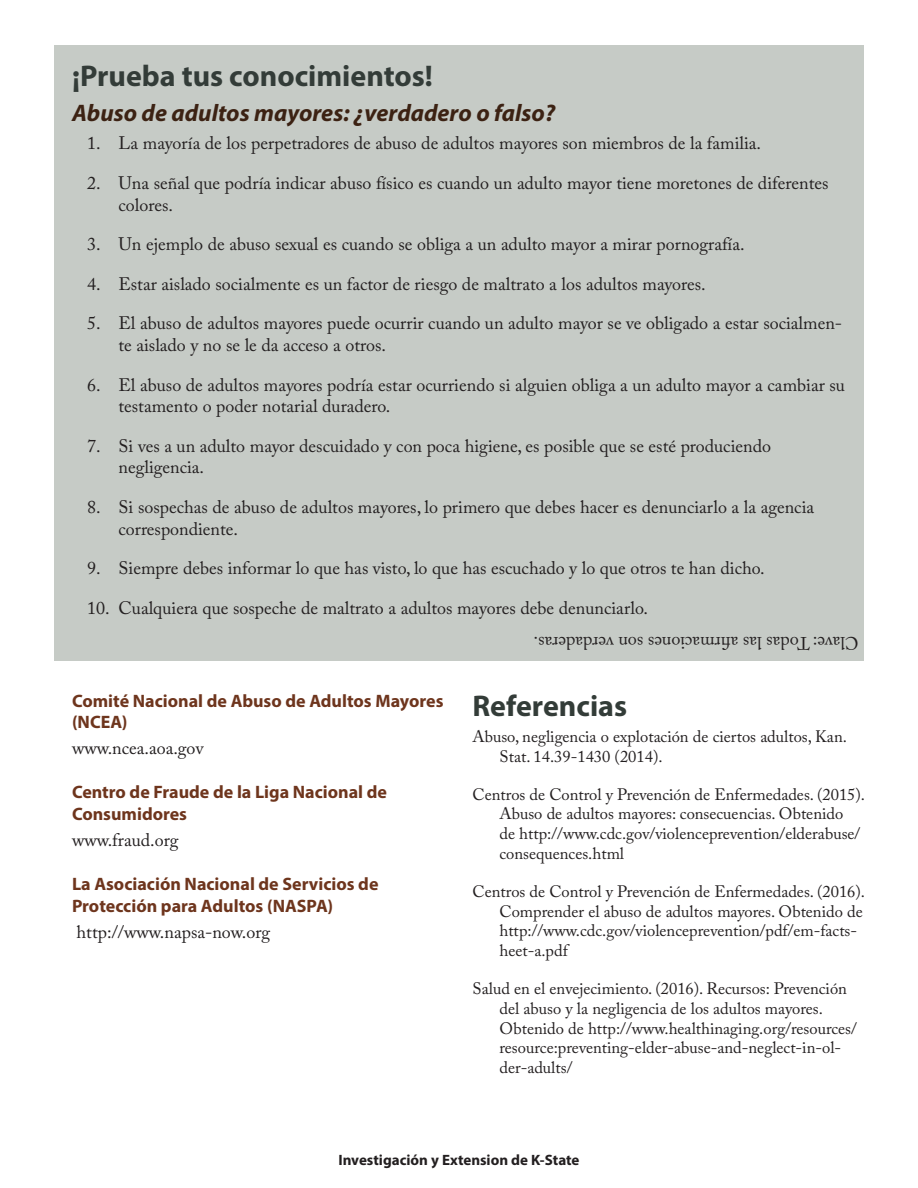
<style>
.page{position:relative;width:918px;height:1188px;background:#fff}
.page>*{position:absolute;margin:0;border:0;box-sizing:border-box;transform-origin:0 0}
.Header_1{font:700 30px "Myriad Pro";color:#333c38}
.Header_2{font:italic 700 24px "Myriad Pro";color:#3c2213}
.Body_text{font:18px/21.6px "Adobe Caslon Pro";color:#231f20}
.OrgName{font:700 18px/21.6px "Myriad Pro";color:#6e351d}
.References{font:16.5px/19.8px "Adobe Caslon Pro";color:#231f20}
.t1{font:700 15px "Myriad Pro";color:#231f20}
</style>
<div class="page">
<div style="left:54px;top:45px;width:810px;height:616px;background:#c6cbc6"></div>
<p class="Header_1" style="left:72px;top:56px;width:362px">¡Prueba tus conocimientos!</p>
<p class="Header_2" style="left:72px;top:97px;width:485px">Abuso de adultos mayores: ¿verdadero o falso?</p>
<p class="Body_text" style="left:87px;top:132px;width:676px">1. La mayoría de los perpetradores de abuso de adultos mayores son miembros de la familia.</p>
<p class="Body_text" style="left:118px;top:172px;width:712px;text-indent:-32px">2. Una señal que podría indicar abuso físico es cuando un adulto mayor tiene moretones de diferentes colores.</p>
<p class="Body_text" style="left:87px;top:233px;width:659px">3. Un ejemplo de abuso sexual es cuando se obliga a un adulto mayor a mirar pornografía.</p>
<p class="Body_text" style="left:87px;top:273px;width:620px">4. Estar aislado socialmente es un factor de riesgo de maltrato a los adultos mayores.</p>
<p class="Body_text" style="left:118px;top:312px;width:725px;text-indent:-32px">5. El abuso de adultos mayores puede ocurrir cuando un adulto mayor se ve obligado a estar socialmen&shy;te aislado y no se le da acceso a otros.</p>
<p class="Body_text" style="left:118px;top:374px;width:728px;text-indent:-32px">6. El abuso de adultos mayores podría estar ocurriendo si alguien obliga a un adulto mayor a cambiar su testamento o poder notarial duradero.</p>
<p class="Body_text" style="left:118px;top:435px;width:654px;text-indent:-32px">7. Si ves a un adulto mayor descuidado y con poca higiene, es posible que se esté produciendo negligencia.</p>
<p class="Body_text" style="left:118px;top:496px;width:697px;text-indent:-32px">8. Si sospechas de abuso de adultos mayores, lo primero que debes hacer es denunciarlo a la agencia correspondiente.</p>
<p class="Body_text" style="left:87px;top:557px;width:679px">9. Siempre debes informar lo que has visto, lo que has escuchado y lo que otros te han dicho.</p>
<p class="Body_text" style="left:87px;top:597px;width:563px">10. Cualquiera que sospeche de maltrato a adultos mayores debe denunciarlo.</p>
<p class="Body_text" style="left:859px;top:654px;width:326px;rotate:-180deg">Clave: Todas las afirmaciones son verdaderas.</p>
<p class="OrgName" style="left:72px;top:689px;width:373px">Comité Nacional de Abuso de Adultos Mayores (NCEA)</p>
<p class="Body_text" style="left:72px;top:737px;width:133px">www.ncea.aoa.gov</p>
<p class="OrgName" style="left:72px;top:781px;width:317px">Centro de Fraude de la Liga Nacional de<br>Consumidores</p>
<p class="Body_text" style="left:72px;top:829px;width:108px">www.fraud.org</p>
<p class="OrgName" style="left:72px;top:873px;width:308px">La Asociación Nacional de Servicios de<br>Protección para Adultos (NASPA)</p>
<p class="Body_text" style="left:77px;top:921px;width:195px">http://www.napsa-now.org</p>
<p class="Header_1" style="left:472px;top:686px;width:156px">Referencias</p>
<p class="References" style="left:500px;top:726px;width:349px;text-indent:-27px">Abuso, negligencia o explotación de ciertos adultos, Kan.<br>Stat. 14.39-1430 (2014).</p>
<p class="References" style="left:500px;top:784px;width:367px;text-indent:-27px">Centros de Control y Prevención de Enfermedades. (2015).<br>Abuso de adultos mayores: consecuencias. Obtenido<br>de http://www.cdc.gov/violenceprevention/elderabuse/ consequences.html</p>
<p class="References" style="left:500px;top:881px;width:367px;text-indent:-27px">Centros de Control y Prevención de Enfermedades. (2016).<br>Comprender el abuso de adultos mayores. Obtenido de http://www.cdc.gov/violenceprevention/pdf/em-facts&shy;heet-a.pdf</p>
<p class="References" style="left:500px;top:978px;width:359px;text-indent:-27px">Salud en el envejecimiento. (2016). Recursos: Prevención del abuso y la negligencia de los adultos mayores.<br>Obtenido de http://www.healthinaging.org/resources/ resource:preventing-elder-abuse-and-neglect-in-ol&shy;der-adults/</p>
<p class="t1" style="left:338px;top:1150px;width:243px">Investigación y Extension de K-State</p>
</div>
